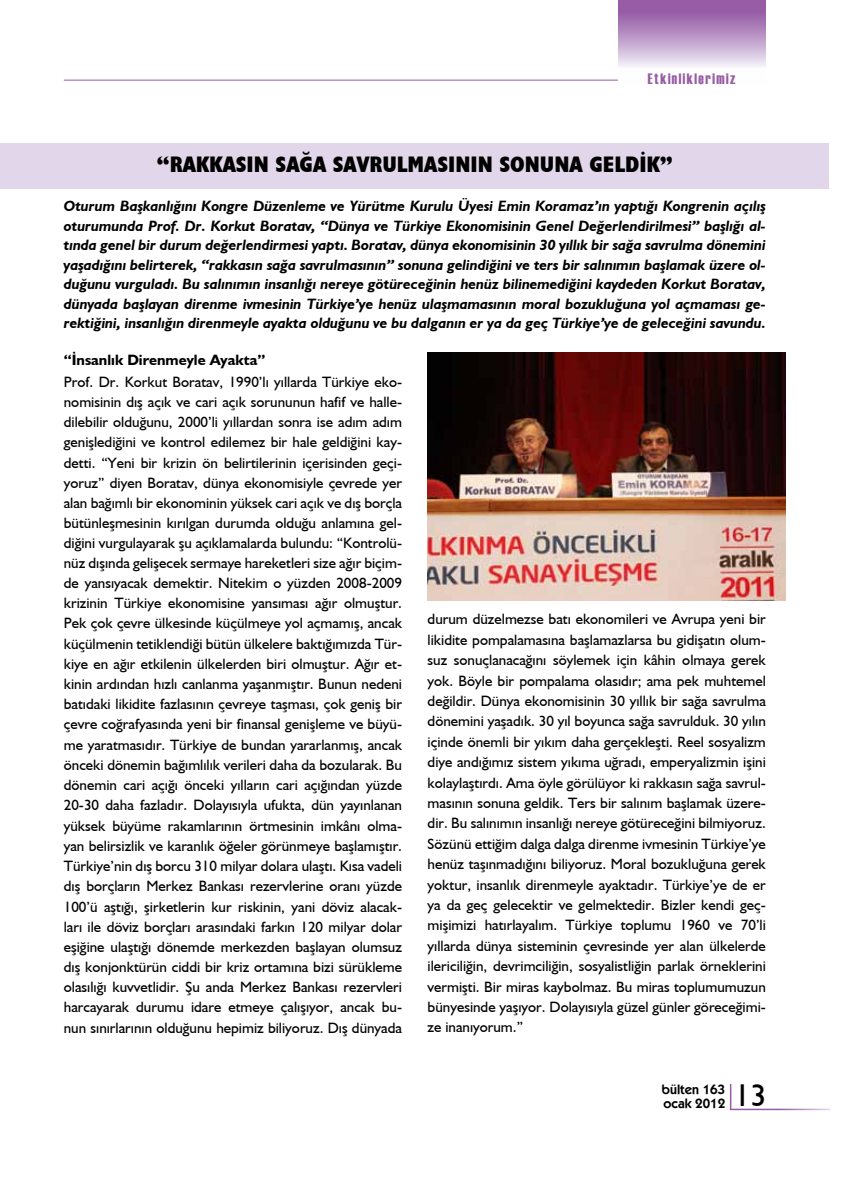
<style>
.page{position:relative;width:851px;height:1191px;background:#fff}
.page>*{position:absolute;margin:0;border:0;box-sizing:border-box;transform-origin:0 0}
.t1{font:31.5px "Humanist 521 BT";color:#000}
.t2{font:700 condensed 22.5px "Humanist 521 BT Xtra";color:#000}
.t3{font:15px/20.1px "Humanist 521 BT";color:#000;text-align:justify}
.t4{font:italic 700 15px/19.5px "Humanist 521 BT";color:#000;text-align:justify}
.t5{font:700 15px "Humanist 521 BT";color:#000}
.t6{font:15px "Haettenschweiler";letter-spacing:.1em;color:#975ca5}
.t7{font:600 13.5px/13.5px "Kabel IT Cby BT";color:#000}
</style>
<div class="page">
<hr style="left:64px;top:80px;width:619px;height:1px;background:#975ca5">
<svg style="left:618px;top:0;width:147px;height:81px"></svg>
<hr style="left:729px;top:1084px;width:2px;height:25px;background:#975ca5">
<hr style="left:729px;top:1108px;width:101px;height:2px;background:#fff">
<div style="left:1px;top:143px;width:827px;height:45px;background:#e2d6ea"></div>
<img style="left:427px;top:352px;width:358px;height:248px">
<p class="t6" style="left:647px;top:69px;width:89px">Etkinliklerimiz</p>
<h2 class="t2" style="left:156px;top:151px;width:518px">“RAKKASIN SAĞA SAVRULMASININ SONUNA GELDİK”</h2>
<p class="t4" style="left:64px;top:196px;width:703px">Oturum Başkanlığını Kongre Düzenleme ve Yürütme Kurulu Üyesi Emin Koramaz’ın yaptığı Kongrenin açılış oturumunda Prof. Dr. Korkut Boratav, “Dünya ve Türkiye Ekonomisinin Genel Değerlendirilmesi” başlığı al&shy;tında genel bir durum değerlendirmesi yaptı. Boratav, dünya ekonomisinin 30 yıllık bir sağa savrulma dönemini yaşadığını belirterek, “rakkasın sağa savrulmasının” sonuna gelindiğini ve ters bir salınımın başlamak üzere ol&shy;duğunu vurguladı. Bu salınımın insanlığı nereye götüreceğinin henüz bilinemediğini kaydeden Korkut Boratav, dünyada başlayan direnme ivmesinin Türkiye’ye henüz ulaşmamasının moral bozukluğuna yol açmaması ge&shy;rektiğini, insanlığın direnmeyle ayakta olduğunu ve bu dalganın er ya da geç Türkiye’ye de geleceğini savundu.</p>
<p class="t5" style="left:64px;top:350px;width:203px">“İnsanlık Direnmeyle Ayakta”</p>
<p class="t3" style="left:64px;top:372px;width:340px">Prof. Dr. Korkut Boratav, 1990’lı yıllarda Türkiye eko&shy;nomisinin dış açık ve cari açık sorununun hafif ve halle&shy;dilebilir olduğunu, 2000’li yıllardan sonra ise adım adım genişlediğini ve kontrol edilemez bir hale geldiğini kay&shy;detti. “Yeni bir krizin ön belirtilerinin içerisinden geçi&shy;yoruz” diyen Boratav, dünya ekonomisiyle çevrede yer alan bağımlı bir ekonominin yüksek cari açık ve dış borçla bütünleşmesinin kırılgan durumda olduğu anlamına gel&shy;diğini vurgulayarak şu açıklamalarda bulundu: “Kontrolü&shy;nüz dışında gelişecek sermaye hareketleri size ağır biçim&shy;de yansıyacak demektir. Nitekim o yüzden 2008-2009 krizinin Türkiye ekonomisine yansıması ağır olmuştur.<br>Pek çok çevre ülkesinde küçülmeye yol açmamış, ancak küçülmenin tetiklendiği bütün ülkelere baktığımızda Tür&shy;kiye en ağır etkilenin ülkelerden biri olmuştur. Ağır et&shy;kinin ardından hızlı canlanma yaşanmıştır. Bunun nedeni batıdaki likidite fazlasının çevreye taşması, çok geniş bir çevre coğrafyasında yeni bir finansal genişleme ve büyü&shy;me yaratmasıdır. Türkiye de bundan yararlanmış, ancak önceki dönemin bağımlılık verileri daha da bozularak. Bu dönemin cari açığı önceki yılların cari açığından yüzde 20-30 daha fazladır. Dolayısıyla ufukta, dün yayınlanan yüksek büyüme rakamlarının örtmesinin imkânı olma&shy;yan belirsizlik ve karanlık öğeler görünmeye başlamıştır.<br>Türkiye’nin dış borcu 310 milyar dolara ulaştı. Kısa vadeli dış borçların Merkez Bankası rezervlerine oranı yüzde 100’ü aştığı, şirketlerin kur riskinin, yani döviz alacak&shy;ları ile döviz borçları arasındaki farkın 120 milyar dolar eşiğine ulaştığı dönemde merkezden başlayan olumsuz dış konjonktürün ciddi bir kriz ortamına bizi sürükleme olasılığı kuvvetlidir. Şu anda Merkez Bankası rezervleri harcayarak durumu idare etmeye çalışıyor, ancak bu&shy;nun sınırlarının olduğunu hepimiz biliyoruz. Dış dünyada</p>
<p class="t3" style="left:427px;top:608px;width:340px">durum düzelmezse batı ekonomileri ve Avrupa yeni bir likidite pompalamasına başlamazlarsa bu gidişatın olum&shy;suz sonuçlanacağını söylemek için kâhin olmaya gerek yok. Böyle bir pompalama olasıdır; ama pek muhtemel değildir. Dünya ekonomisinin 30 yıllık bir sağa savrulma dönemini yaşadık. 30 yıl boyunca sağa savrulduk. 30 yılın içinde önemli bir yıkım daha gerçekleşti. Reel sosyalizm diye andığımız sistem yıkıma uğradı, emperyalizmin işini kolaylaştırdı. Ama öyle görülüyor ki rakkasın sağa savrul&shy;masının sonuna geldik. Ters bir salınım başlamak üzere&shy;dir. Bu salınımın insanlığı nereye götüreceğini bilmiyoruz.<br>Sözünü ettiğim dalga dalga direnme ivmesinin Türkiye’ye henüz taşınmadığını biliyoruz. Moral bozukluğuna gerek yoktur, insanlık direnmeyle ayaktadır. Türkiye’ye de er ya da geç gelecektir ve gelmektedir. Bizler kendi geç&shy;mişimizi hatırlayalım. Türkiye toplumu 1960 ve 70’li yıllarda dünya sisteminin çevresinde yer alan ülkelerde ilericiliğin, devrimciliğin, sosyalistliğin parlak örneklerini vermişti. Bir miras kaybolmaz. Bu miras toplumumuzun bünyesinde yaşıyor. Dolayısıyla güzel günler göreceğimi&shy;ze inanıyorum.”</p>
<p class="t7" style="left:661px;top:1082px;width:65px">bülten 163 ocak 2012</p>
<h1 class="t1" style="left:734px;top:1076px;width:33px">13</h1>
</div>
